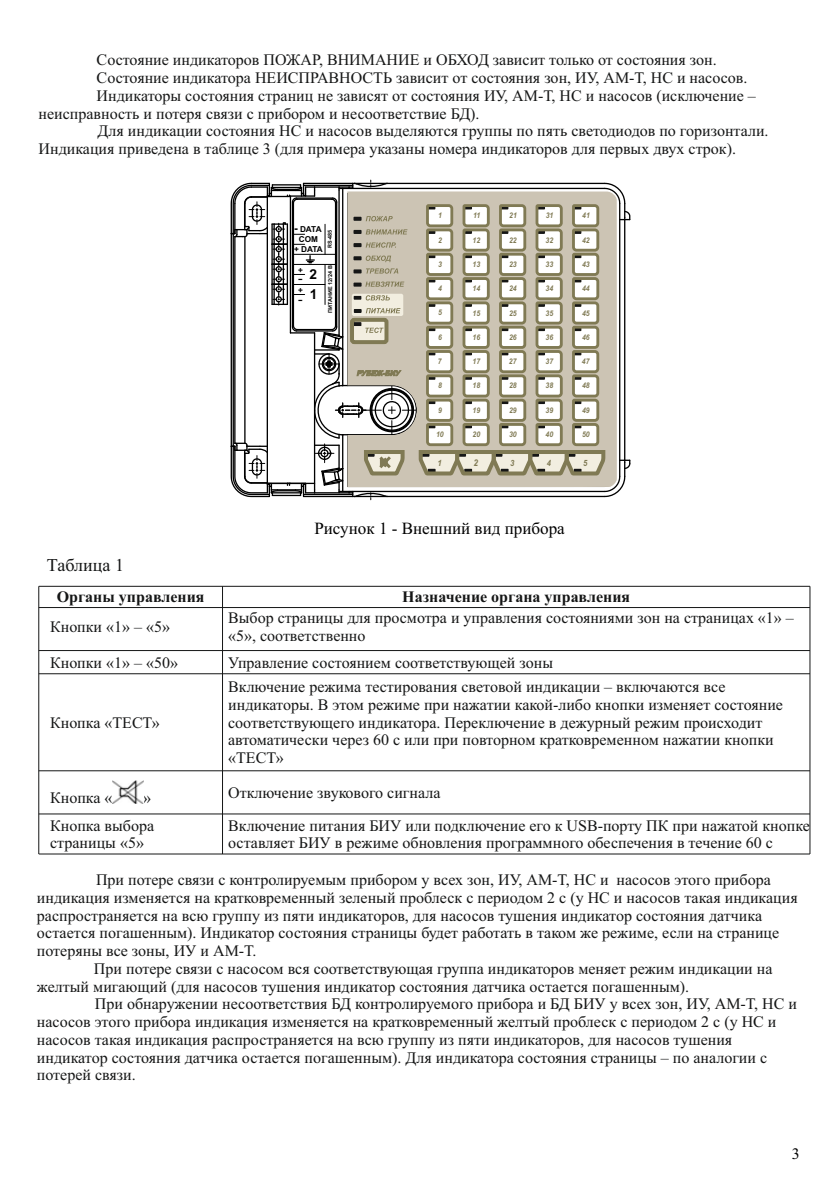
<style>
.page{position:relative;width:840px;height:1191px;background:#fff}
.page>*{position:absolute;margin:0;border:0;box-sizing:border-box;transform-origin:0 0}
.t1{font:18px "Times New Roman";color:#151616}
.t2{font:17px "Times New Roman";color:#000}
.t3{font:16px/17.8px "Times New Roman";color:#151616}
.t4{font:700 16px "Times New Roman";color:#151616}
.t5{font:16px "Times New Roman";color:#000}
.t6{font:13.6px "Arial";color:#000}
.t7{font:700 13.6px "Arial";color:#000}
.t8{font:italic 700 9.2px "Arial";color:#807a54;scale:.89 1}
.t9{font:italic 700 8.6px "Arial";color:#807a54;scale:.89 1}
.t10{font:700 8.2px "Arial";letter-spacing:-.035em;color:#000}
.t11{font:italic 700 7.8px "Arial";color:#807a54;scale:.89 1}
.t12{font:700 5.4px "Arial";color:#000}
.s1{font-size:11px}
</style>
<div class="page">
<svg style="left:230px;top:180px;width:400px;height:320px"></svg>
<div style="left:350px;top:318px;width:38px;height:26px;border:4px solid #807a54;border-radius:2px"></div>
<img style="left:113px;top:780px;width:30px;height:23px">
<hr style="left:38px;top:586px;width:1px;height:268px;background:#151616">
<hr style="left:222px;top:586px;width:1px;height:268px;background:#151616">
<hr style="left:809px;top:586px;width:1px;height:268px;background:#151616">
<hr style="left:39px;top:853px;width:770px;height:1px;background:#151616">
<hr style="left:39px;top:813px;width:770px;height:1px;background:#151616">
<hr style="left:39px;top:770px;width:770px;height:1px;background:#151616">
<hr style="left:39px;top:673px;width:770px;height:1px;background:#151616">
<hr style="left:39px;top:650px;width:770px;height:1px;background:#151616">
<hr style="left:39px;top:607px;width:770px;height:1px;background:#151616">
<hr style="left:39px;top:586px;width:770px;height:1px;background:#151616">
<p class="t3" style="left:97px;top:53px;width:621px">Состояние индикаторов ПОЖАР, ВНИМАНИЕ и ОБХОД зависит только от состояния зон.</p>
<p class="t3" style="left:97px;top:70px;width:652px">Состояние индикатора НЕИСПРАВНОСТЬ зависит от состояния зон, ИУ, АМ-Т, НС и насосов.</p>
<p class="t3" style="left:97px;top:88px;width:660px">Индикаторы состояния страниц не зависят от состояния ИУ, АМ-Т, НС и насосов (исключение –</p>
<p class="t3" style="left:39px;top:106px;width:442px">неисправность и потеря связи с прибором и несоответствие БД).</p>
<p class="t3" style="left:98px;top:123px;width:672px">Для индикации состояния НС и насосов выделяются группы по пять светодиодов по горизонтали.</p>
<p class="t3" style="left:39px;top:141px;width:698px">Индикация приведена в таблице 3 (для примера указаны номера индикаторов для первых двух строк).</p>
<p class="t10" style="left:294px;top:226px;width:29px"><span class="s1">-</span> DATA</p>
<p class="t12" style="left:327px;top:248px;width:20px;rotate:-90deg">RS-485</p>
<p class="t10" style="left:299px;top:236px;width:21px">COM</p>
<p class="t10" style="left:294px;top:246px;width:30px">+ DATA</p>
<p class="t10" style="left:298px;top:267px;width:6px">+</p>
<p class="t6" style="left:298px;top:273px;width:6px">-</p>
<p class="t7" style="left:309px;top:269px;width:9px">2</p>
<p class="t10" style="left:298px;top:287px;width:6px">+</p>
<p class="t6" style="left:298px;top:294px;width:6px">-</p>
<p class="t7" style="left:309px;top:289px;width:9px">1</p>
<p class="t12" style="left:328px;top:313px;width:49px;rotate:-90deg">ПИТАНИЕ 12/24 В</p>
<p class="t11" style="left:438px;top:213px;width:6px">1</p>
<p class="t11" style="left:473px;top:213px;width:10px">11</p>
<p class="t11" style="left:509px;top:213px;width:10px">21</p>
<p class="t11" style="left:545px;top:213px;width:10px">31</p>
<p class="t11" style="left:582px;top:213px;width:10px">41</p>
<p class="t11" style="left:438px;top:237px;width:6px">2</p>
<p class="t11" style="left:472px;top:237px;width:10px">12</p>
<p class="t11" style="left:509px;top:237px;width:10px">22</p>
<p class="t11" style="left:545px;top:237px;width:10px">32</p>
<p class="t11" style="left:581px;top:237px;width:10px">42</p>
<p class="t11" style="left:438px;top:261px;width:6px">3</p>
<p class="t11" style="left:472px;top:261px;width:10px">13</p>
<p class="t11" style="left:509px;top:261px;width:10px">23</p>
<p class="t11" style="left:545px;top:261px;width:10px">33</p>
<p class="t11" style="left:581px;top:261px;width:10px">43</p>
<p class="t11" style="left:438px;top:285px;width:6px">4</p>
<p class="t11" style="left:472px;top:285px;width:10px">14</p>
<p class="t11" style="left:509px;top:285px;width:10px">24</p>
<p class="t11" style="left:545px;top:285px;width:10px">34</p>
<p class="t11" style="left:581px;top:285px;width:10px">44</p>
<p class="t11" style="left:438px;top:310px;width:6px">5</p>
<p class="t11" style="left:472px;top:310px;width:10px">15</p>
<p class="t11" style="left:509px;top:310px;width:10px">25</p>
<p class="t11" style="left:545px;top:310px;width:10px">35</p>
<p class="t11" style="left:581px;top:310px;width:10px">45</p>
<p class="t11" style="left:438px;top:334px;width:6px">6</p>
<p class="t11" style="left:472px;top:334px;width:10px">16</p>
<p class="t11" style="left:509px;top:334px;width:10px">26</p>
<p class="t11" style="left:545px;top:334px;width:10px">36</p>
<p class="t11" style="left:581px;top:334px;width:10px">46</p>
<p class="t11" style="left:437px;top:358px;width:6px">7</p>
<p class="t11" style="left:472px;top:358px;width:10px">17</p>
<p class="t11" style="left:508px;top:358px;width:10px">27</p>
<p class="t11" style="left:545px;top:358px;width:10px">37</p>
<p class="t11" style="left:581px;top:358px;width:10px">47</p>
<p class="t11" style="left:438px;top:383px;width:6px">8</p>
<p class="t11" style="left:472px;top:383px;width:10px">18</p>
<p class="t11" style="left:509px;top:383px;width:10px">28</p>
<p class="t11" style="left:545px;top:383px;width:10px">38</p>
<p class="t11" style="left:581px;top:383px;width:10px">48</p>
<p class="t11" style="left:438px;top:407px;width:6px">9</p>
<p class="t11" style="left:472px;top:407px;width:10px">19</p>
<p class="t11" style="left:509px;top:407px;width:10px">29</p>
<p class="t11" style="left:545px;top:407px;width:10px">39</p>
<p class="t11" style="left:581px;top:407px;width:10px">49</p>
<p class="t11" style="left:436px;top:431px;width:10px">10</p>
<p class="t11" style="left:472px;top:431px;width:10px">20</p>
<p class="t11" style="left:509px;top:431px;width:10px">30</p>
<p class="t11" style="left:545px;top:431px;width:10px">40</p>
<p class="t11" style="left:581px;top:431px;width:10px">50</p>
<p class="t9" style="left:437px;top:459px;width:6px">1</p>
<p class="t8" style="left:473px;top:459px;width:7px">2</p>
<p class="t9" style="left:510px;top:459px;width:6px">3</p>
<p class="t9" style="left:546px;top:459px;width:6px">4</p>
<p class="t9" style="left:582px;top:459px;width:6px">5</p>
<p class="t2" style="left:314px;top:522px;width:252px">Рисунок 1 - Внешний вид прибора</p>
<p class="t1" style="left:47px;top:558px;width:78px">Таблица 1</p>
<p class="t4" style="left:57px;top:591px;width:149px">Органы управления</p>
<p class="t4" style="left:402px;top:591px;width:229px">Назначение органа управления</p>
<p class="t3" style="left:50px;top:619px;width:121px">Кнопки «1» – «5»</p>
<p class="t3" style="left:228px;top:611px;width:567px">Выбор страницы для просмотра и управления состояниями зон на страницах «1» – «5», соответственно</p>
<p class="t3" style="left:50px;top:655px;width:129px">Кнопки «1» – «50»</p>
<p class="t3" style="left:228px;top:655px;width:326px">Управление состоянием соответствующей зоны</p>
<p class="t3" style="left:50px;top:715px;width:111px">Кнопка «ТЕСТ»</p>
<p class="t3" style="left:228px;top:679px;width:556px">Включение режима тестирования световой индикации – включаются все индикаторы. В этом режиме при нажатии какой-либо кнопки изменяет состояние соответствующего индикатора. Переключение в дежурный режим происходит автоматически через 60 с или при повторном кратковременном нажатии кнопки «ТЕСТ»</p>
<p class="t3" style="left:50px;top:790px;width:64px">Кнопка «</p>
<p class="t3" style="left:143px;top:790px;width:9px">»</p>
<p class="t3" style="left:228px;top:785px;width:214px">Отключение звукового сигнала</p>
<p class="t3" style="left:50px;top:818px;width:105px">Кнопка выбора страницы «5»</p>
<p class="t3" style="left:228px;top:817px;width:583px">Включение питания БИУ или подключение его к USB-порту ПК при нажатой кнопке оставляет БИУ в режиме обновления программного обеспечения в течение 60 с</p>
<p class="t3" style="left:96px;top:872px;width:676px">При потере связи с контролируемым прибором у всех зон, ИУ, АМ-Т, НС и насосов этого прибора</p>
<p class="t3" style="left:37px;top:890px;width:762px">индикация изменяется на кратковременный зеленый проблеск с периодом 2 с (у НС и насосов такая индикация</p>
<p class="t3" style="left:37px;top:908px;width:726px">распространяется на всю группу из пяти индикаторов, для насосов тушения индикатор состояния датчика</p>
<p class="t3" style="left:37px;top:925px;width:743px">остается погашенным). Индикатор состояния страницы будет работать в таком же режиме, если на странице</p>
<p class="t3" style="left:37px;top:943px;width:221px">потеряны все зоны, ИУ и АМ-Т.</p>
<p class="t3" style="left:94px;top:961px;width:679px">При потере связи с насосом вся соответствующая группа индикаторов меняет режим индикации на</p>
<p class="t3" style="left:37px;top:979px;width:653px">желтый мигающий (для насосов тушения индикатор состояния датчика остается погашенным).</p>
<p class="t3" style="left:95px;top:996px;width:703px">При обнаружении несоответствия БД контролируемого прибора и БД БИУ у всех зон, ИУ, АМ-Т, НС и</p>
<p class="t3" style="left:37px;top:1014px;width:740px">насосов этого прибора индикация изменяется на кратковременный желтый проблеск с периодом 2 с (у НС и</p>
<p class="t3" style="left:37px;top:1032px;width:696px">насосов такая индикация распространяется на всю группу из пяти индикаторов, для насосов тушения</p>
<p class="t3" style="left:37px;top:1049px;width:731px">индикатор состояния датчика остается погашенным). Для индикатора состояния страницы – по аналогии с</p>
<p class="t3" style="left:37px;top:1067px;width:100px">потерей связи.</p>
<p class="t5" style="left:791px;top:1147px;width:9px">3</p>
</div>
